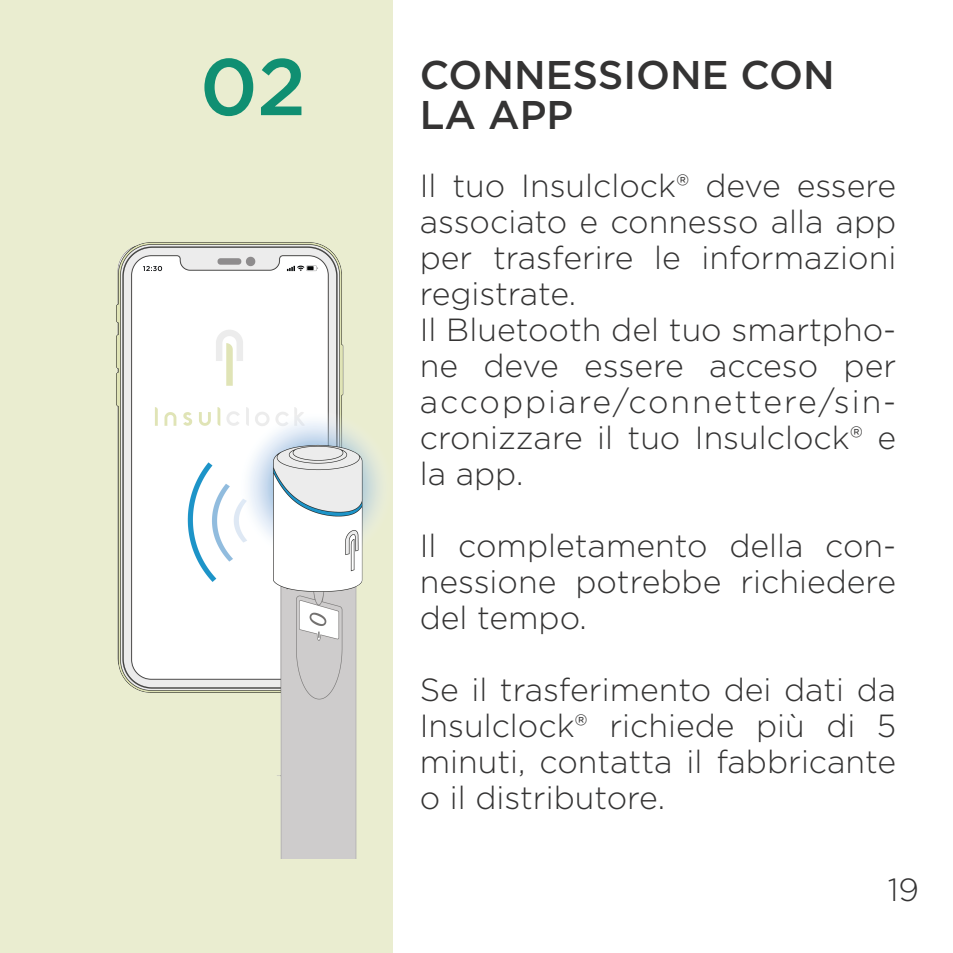
<style>
.page{position:relative;width:953px;height:953px;background:#fff}
.page>*{position:absolute;margin:0;border:0;box-sizing:border-box;transform-origin:0 0}
.Texto{font:500 80px "Gotham";color:#108f72}
.Título{font:500 40px/40px "Gotham";color:#343333}
.Texto-2{font:300 32px/36px "Gotham";color:#343333;text-align:justify}
</style>
<div class="page">
<div style="left:0;top:0;width:392px;height:952px;background:#eaedd0"></div>
<img style="left:116px;top:242px;width:262px;height:616px">
<p class="Texto" style="left:200px;top:34px;width:108px">02</p>
<p class="Título" style="left:420px;top:54px;width:416px">CONNESSIONE CON<br>LA APP</p>
<p class="Texto-2" style="left:420px;top:167px;width:478px">Il tuo Insulclock® deve essere associato e connesso alla app per trasferire le informazioni registrate.</p>
<p class="Texto-2" style="left:420px;top:311px;width:478px">Il Bluetooth del tuo smartpho&shy;ne deve essere acceso per accoppiare/connettere/sin&shy;cronizzare il tuo Insulclock® e la app.</p>
<p class="Texto-2" style="left:420px;top:527px;width:478px">Il completamento della con&shy;nessione potrebbe richiedere del tempo.</p>
<p class="Texto-2" style="left:420px;top:671px;width:478px">Se il trasferimento dei dati da Insulclock® richiede più di 5 minuti, contatta il fabbricante o il distributore.</p>
<p class="Texto-2" style="left:887px;top:871px;width:33px">19</p>
</div>
